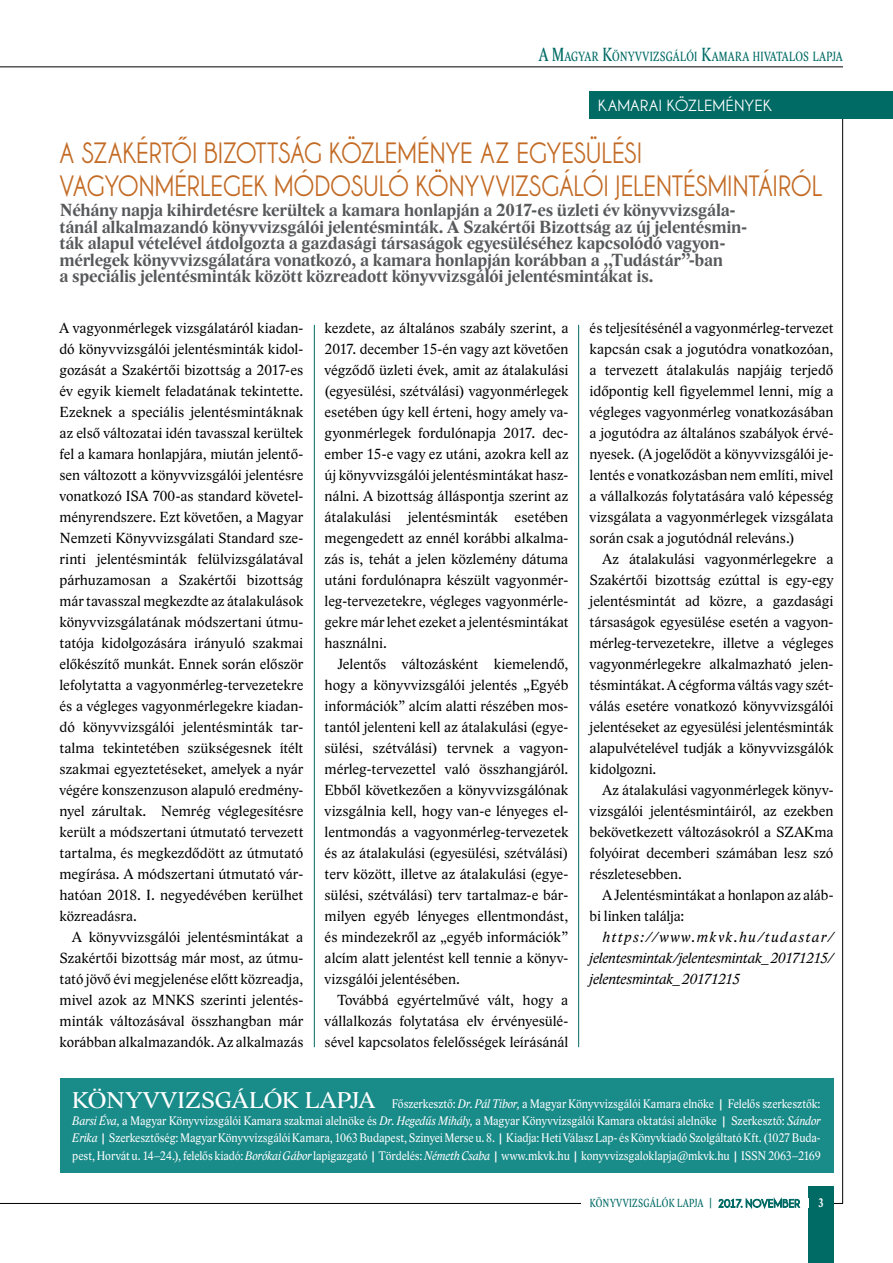
<style>
.page{position:relative;width:893px;height:1263px;background:#fff}
.page>*{position:absolute;margin:0;border:0;box-sizing:border-box;transform-origin:0 0}
.Cím{font:700 30px/33px "Champagne&Limousines";letter-spacing:.005em;color:#c36b25;scale:.89 1}
.t1{font:700 18px/16.5px "Lido STF";letter-spacing:-.005em;color:#58595b}
.t2{font:700 16.5px "Champagne&Limousines";letter-spacing:.02em;color:#fff;scale:1.05 1}
.alapszöveg_copy{font:15px/21px "Lido STF";color:#000;text-align:justify}
.alapszöveg_tompa{font:15px/21px "Lido STF";letter-spacing:.005em;color:#000;text-align:justify}
.alapszöveg_copy-2{font:italic 15px/21px "Lido STF";letter-spacing:-.015em;color:#000;text-align:justify}
.t3{font:13.65px "Lido STF Condensed";letter-spacing:.025em;color:#006a65;scale:.9 1}
.alapszöveg_tompa-2{font:12.75px/17.4px "Lido STF";letter-spacing:-.005em;color:#fff;text-align:justify;scale:.92 1}
.t4{font:700 12.75px "Lido STF Condensed";color:#fff;scale:.9 1}
.t5{font:12px "Lido STF Condensed";letter-spacing:.035em;color:#006a65;scale:.9 1}
.s1{font-size:19.5px}
.s2{font-size:23.4px}
.s3{font-style:italic}
.s4{font-family:"Champagne&Limousines";font-weight:700;font-size:11.55px}
</style>
<div class="page">
<hr style="left:842px;top:119px;width:1px;height:1084px;background:#000">
<hr style="left:0;top:1203px;width:843px;height:1px;background:#000">
<hr style="left:0;top:66px;width:843px;height:1px;background:#000">
<div style="left:590px;top:91px;width:303px;height:28px;background:#006a65"></div>
<hr style="left:314px;top:325px;width:1px;height:722px;background:#006a65">
<hr style="left:578px;top:325px;width:1px;height:722px;background:#006a65">
<div style="left:60px;top:1078px;width:773px;height:94px;background:#198b89"></div>
<div style="left:808px;top:1187px;width:25px;height:76px;background:#006a65"></div>
<div style="left:581px;top:1198px;width:227px;height:9px;background:#fff"></div>
<svg style="left:718px;top:1198px;width:82px;height:11px"></svg>
<p class="t3" style="left:539px;top:48px;width:339px"><span class="s1">A M</span>AGYAR <span class="s1">K</span>ÖNYVVIZSGÁLÓI <span class="s1">K</span>AMARA HIVATALOS LAPJA</p>
<p class="t2" style="left:598px;top:96px;width:167px">KAMARAI KÖZLEMÉNYEK</p>
<p class="Cím" style="left:60px;top:136px;width:859px">A SZAKÉRTŐI BIZOTTSÁG KÖZLEMÉNYE AZ EGYESÜLÉSI<br>VAGYONMÉRLEGEK MÓDOSULÓ KÖNYVVIZSGÁLÓI JELENTÉSMINTÁIRÓL</p>
<p class="t1" style="left:60px;top:202px;width:689px">Néhány napja kihirdetésre kerültek a kamara honlapján a 2017-es üzleti év könyvvizsgála&shy;tánál alkalmazandó könyvvizsgálói jelentésminták. A Szakértői Bizottság az új jelentésmin&shy;ták alapul vételével átdolgozta a gazdasági társaságok egyesüléséhez kapcsolódó vagyon&shy;mérlegek könyvvizsgálatára vonatkozó, a kamara honlapján korábban a „Tudástár”-ban<br>a speciális jelentésminták között közreadott könyvvizsgálói jelentésmintákat is.</p>
<p class="alapszöveg_tompa" style="left:60px;top:318px;width:245px">A vagyonmérlegek vizsgálatáról kiadan&shy;dó könyvvizsgálói jelentésminták kidol&shy;gozását a Szakértői bizottság a 2017-es év egyik kiemelt feladatának tekintette.<br>Ezeknek a speciális jelentésmintáknak az első változatai idén tavasszal kerültek fel a kamara honlapjára, miután jelentő&shy;sen változott a könyvvizsgálói jelentésre vonatkozó ISA 700-as standard követel&shy;ményrendszere. Ezt követően, a Magyar Nemzeti Könyvvizsgálati Standard sze&shy;rinti jelentésminták felülvizsgálatával párhuzamosan a Szakértői bizottság már tavasszal megkezdte az átalakulások könyvvizsgálatának módszertani útmu&shy;tatója kidolgozására irányuló szakmai előkészítő munkát. Ennek során először lefolytatta a vagyonmérleg-tervezetekre és a végleges vagyonmérlegekre kiadan&shy;dó könyvvizsgálói jelentésminták tar&shy;talma tekintetében szükségesnek ítélt szakmai egyeztetéseket, amelyek a nyár végére konszenzuson alapuló eredmén - nyel zárultak. Nemrég véglegesítésre került a módszertani útmutató tervezett tartalma, és megkezdődött az útmutató megírása. A módszertani útmutató vár&shy;hatóan 2018. I. negyedévében kerülhet közreadásra.</p>
<p class="alapszöveg_copy" style="left:60px;top:927px;width:245px;text-indent:13px">A könyvvizsgálói jelentésmintákat a Szakértői bizottság már most, az útmu&shy;tató jövő évi megjelenése előtt közreadja, mivel azok az MNKS szerinti jelentés&shy;minták változásával összhangban már korábban alkalmazandók. Az alkalmazás</p>
<p class="alapszöveg_copy" style="left:325px;top:318px;width:245px">kezdete, az általános szabály szerint, a 2017. december 15-én vagy azt követően végződő üzleti évek, amit az átalakulási (egyesülési, szétválási) vagyonmérlegek esetében úgy kell érteni, hogy amely va&shy;gyonmérlegek fordulónapja 2017. dec&shy;ember 15-e vagy ez utáni, azokra kell az új könyvvizsgálói jelentésmintákat hasz&shy;nálni. A bizottság álláspontja szerint az átalakulási jelentésminták esetében megengedett az ennél korábbi alkalma&shy;zás is, tehát a jelen közlemény dátuma utáni fordulónapra készült vagyonmér&shy;leg-tervezetekre, végleges vagyonmérle&shy;gekre már lehet ezeket a jelentésmintákat használni.</p>
<p class="alapszöveg_copy" style="left:325px;top:654px;width:245px;text-indent:13px">Jelentős változásként kiemelendő, hogy a könyvvizsgálói jelentés „Egyéb információk” alcím alatti részében mos&shy;tantól jelenteni kell az átalakulási (egye&shy;sülési, szétválási) tervnek a vagyon&shy;mérleg-tervezettel való összhangjáról.<br>Ebből következően a könyvvizsgálónak vizsgálnia kell, hogy van-e lényeges el&shy;lentmondás a vagyonmérleg-tervezetek és az átalakulási (egyesülési, szétválási) terv között, illetve az átalakulási (egye&shy;sülési, szétválási) terv tartalmaz-e bár&shy;milyen egyéb lényeges ellentmondást, és mindezekről az „egyéb információk” alcím alatt jelentést kell tennie a könyv&shy;vizsgálói jelentésében.</p>
<p class="alapszöveg_copy" style="left:325px;top:990px;width:245px;text-indent:13px">Továbbá egyértelművé vált, hogy a vállalkozás folytatása elv érvényesülé&shy;sével kapcsolatos felelősségek leírásánál</p>
<p class="alapszöveg_copy" style="left:590px;top:318px;width:245px">és teljesítésénél a vagyonmérleg-tervezet kapcsán csak a jogutódra vonatkozóan, a tervezett átalakulás napjáig terjedő időpontig kell figyelemmel lenni, míg a végleges vagyonmérleg vonatkozásában a jogutódra az általános szabályok érvé&shy;nyesek. (A jogelődöt a könyvvizsgálói je&shy;lentés e vonatkozásban nem említi, mivel a vállalkozás folytatására való képesség vizsgálata a vagyonmérlegek vizsgálata során csak a jogutódnál releváns.)</p>
<p class="alapszöveg_copy" style="left:590px;top:549px;width:245px;text-indent:13px">Az átalakulási vagyonmérlegekre a Szakértői bizottság ezúttal is egy-egy jelentésmintát ad közre, a gazdasági társaságok egyesülése esetén a vagyon&shy;mérleg-tervezetekre, illetve a végleges vagyonmérlegekre alkalmazható jelen&shy;tésmintákat. A cégforma váltás vagy szét&shy;válás esetére vonatkozó könyvvizsgálói jelentéseket az egyesülési jelentésminták alapulvételével tudják a könyvvizsgálók kidolgozni.</p>
<p class="alapszöveg_copy" style="left:590px;top:780px;width:245px;text-indent:13px">Az átalakulási vagyonmérlegek könyv&shy;vizsgálói jelentésmintáiról, az ezekben bekövetkezett változásokról a SZAKma folyóirat decemberi számában lesz szó részletesebben.</p>
<p class="alapszöveg_copy" style="left:590px;top:885px;width:245px;text-indent:13px">A Jelentésmintákat a honlapon az aláb&shy;bi linken találja:</p>
<p class="alapszöveg_copy-2" style="left:590px;top:927px;width:245px;text-indent:13px">https://www.mkvk.hu/tudastar/ jelentesmintak/jelentesmintak_20171215/ jelentesmintak_20171215</p>
<p class="alapszöveg_tompa-2" style="left:72px;top:1095px;width:815px"><span class="s2">KÖNYVVIZSGÁLÓK LAPJA</span> Főszerkesztő: <span class="s3">Dr. Pál Tibor,</span> a Magyar Könyvvizsgálói Kamara elnöke | Felelős szerkesztők:<br><span class="s3">Barsi Éva,</span> a Magyar Könyvvizsgálói Kamara szakmai alelnöke és <span class="s3">Dr. Hegedűs Mihály,</span> a Magyar Könyvvizsgálói Kamara oktatási alelnöke | Szerkesztő: <span class="s3">Sándor Erika</span> | Szerkesztőség: Magyar Könyvvizsgálói Kamara, 1063 Budapest, Szinyei Merse u. 8. | Kiadja: Heti Válasz Lap- és Könyvkiadó Szolgáltató Kft. (1027 Buda&shy;pest, Horvát u. 14–24.), felelős kiadó: <span class="s3">Borókai Gábor</span> lapigazgató | Tördelés: <span class="s3">Németh Csaba</span> | www.mkvk.hu | konyvvizsgaloklapja@mkvk.hu | ISSN 2063–2169</p>
<p class="t5" style="left:590px;top:1196px;width:235px">KÖNYVVIZSGÁLÓK LAPJA | <span class="s4">2017. NOVEMBER</span></p>
<p class="t4" style="left:818px;top:1195px;width:7px">3</p>
</div>
